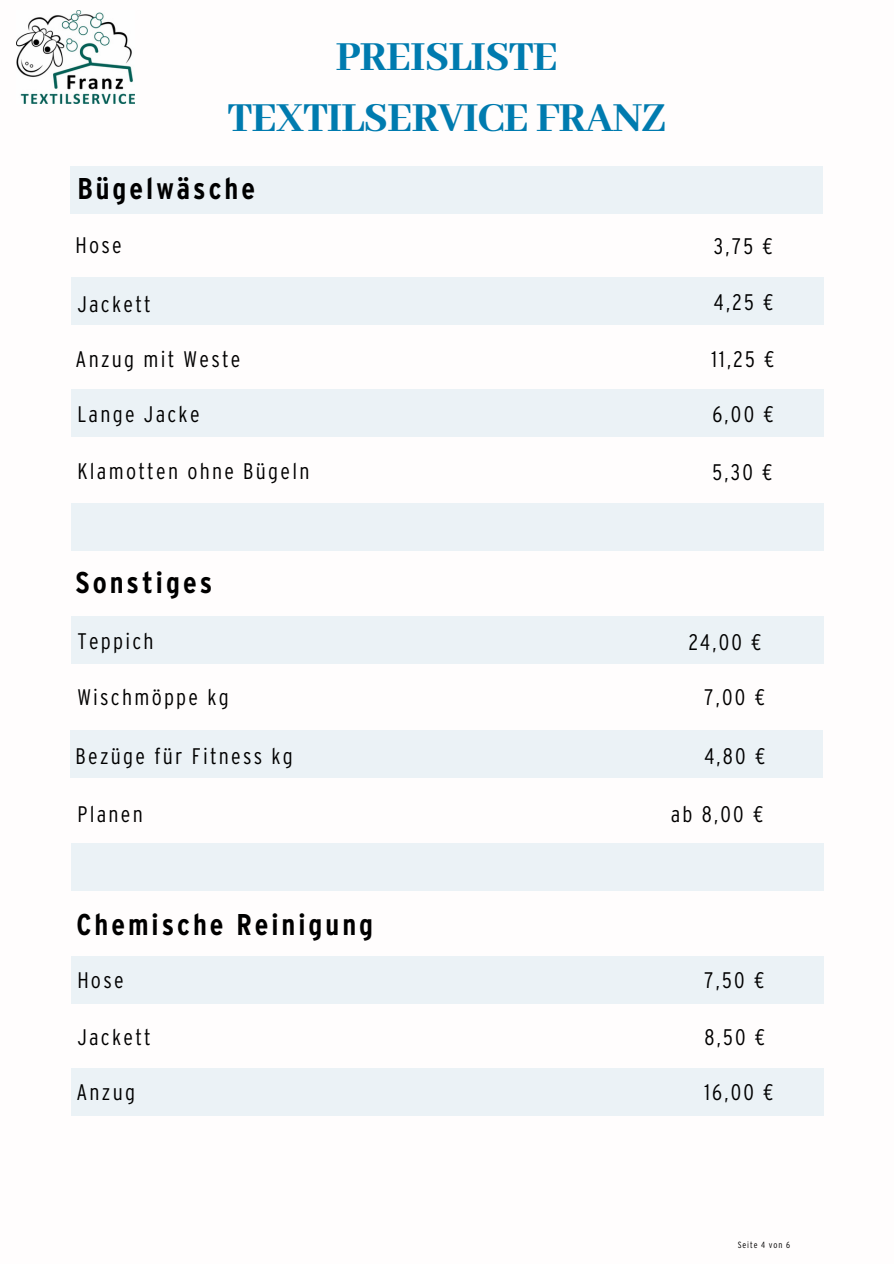
<style>
.page{position:relative;width:894px;height:1264px;background:#fff}
.page>*{position:absolute;margin:0;border:0;box-sizing:border-box;transform-origin:0 0}
.t1{font:800 45px/60.8px "Abhaya Libre";letter-spacing:-.015em;color:#007baf;text-align:center}
.t2{font:700 condensed 30px "Interstate";letter-spacing:.1em;color:#000}
.t3{font:300 condensed 22.5px "Interstate";letter-spacing:.1em;color:#000}
.t4{font:300 condensed 9px "Interstate";letter-spacing:.1em;color:#000}
</style>
<div class="page">
<div style="left:70px;top:166px;width:752px;height:48px;background:#ebf2f6"></div>
<div style="left:71px;top:277px;width:752px;height:47px;background:#ebf2f6"></div>
<div style="left:71px;top:389px;width:752px;height:48px;background:#ebf2f6"></div>
<div style="left:71px;top:503px;width:752px;height:47px;background:#ebf2f6"></div>
<div style="left:71px;top:616px;width:752px;height:47px;background:#ebf2f6"></div>
<div style="left:70px;top:729px;width:752px;height:48px;background:#ebf2f6"></div>
<div style="left:71px;top:843px;width:752px;height:48px;background:#ebf2f6"></div>
<div style="left:71px;top:955px;width:752px;height:48px;background:#ebf2f6"></div>
<div style="left:71px;top:1067px;width:752px;height:48px;background:#ebf2f6"></div>
<img style="left:17px;top:10px;width:117px;height:94px">
<h1 class="t1" style="left:228px;top:29px;width:439px">PREISLISTE<br>TEXTILSERVICE FRANZ</h1>
<h2 class="t2" style="left:77px;top:171px;width:179px">Bügelwäsche</h2>
<h3 class="t3" style="left:76px;top:232px;width:48px">Hose</h3>
<h3 class="t3" style="left:77px;top:292px;width:75px">Jackett</h3>
<h3 class="t3" style="left:76px;top:346px;width:166px">Anzug mit Weste</h3>
<h2 class="t3" style="left:77px;top:402px;width:124px">Lange Jacke</h2>
<h3 class="t3" style="left:77px;top:458px;width:233px">Klamotten ohne Bügeln</h3>
<h3 class="t2" style="left:76px;top:565px;width:138px">Sonstiges</h3>
<h3 class="t3" style="left:713px;top:233px;width:60px">3,75 €</h3>
<h3 class="t3" style="left:713px;top:290px;width:61px">4,25 €</h3>
<h3 class="t3" style="left:711px;top:346px;width:64px">11,25 €</h3>
<h3 class="t3" style="left:712px;top:402px;width:63px">6,00 €</h3>
<h3 class="t3" style="left:712px;top:459px;width:61px">5,30 €</h3>
<h3 class="t3" style="left:77px;top:628px;width:78px">Teppich</h3>
<h3 class="t3" style="left:688px;top:629px;width:74px">24,00 €</h3>
<h3 class="t3" style="left:77px;top:684px;width:153px">Wischmöppe kg</h3>
<h3 class="t3" style="left:704px;top:684px;width:62px">7,00 €</h3>
<h3 class="t3" style="left:76px;top:743px;width:219px">Bezüge für Fitness kg</h3>
<h3 class="t3" style="left:704px;top:743px;width:62px">4,80 €</h3>
<h3 class="t3" style="left:670px;top:801px;width:94px">ab 8,00 €</h3>
<h3 class="t3" style="left:77px;top:801px;width:67px">Planen</h3>
<p class="t2" style="left:76px;top:907px;width:298px">Chemische Reinigung</p>
<h3 class="t3" style="left:77px;top:967px;width:48px">Hose</h3>
<h3 class="t3" style="left:77px;top:1024px;width:75px">Jackett</h3>
<h3 class="t3" style="left:76px;top:1079px;width:60px">Anzug</h3>
<h3 class="t3" style="left:704px;top:967px;width:61px">7,50 €</h3>
<h3 class="t3" style="left:704px;top:1024px;width:62px">8,50 €</h3>
<h2 class="t3" style="left:704px;top:1079px;width:70px">16,00 €</h2>
<h3 class="t4" style="left:737px;top:1239px;width:54px">Seite 4 von 6</h3>
</div>
